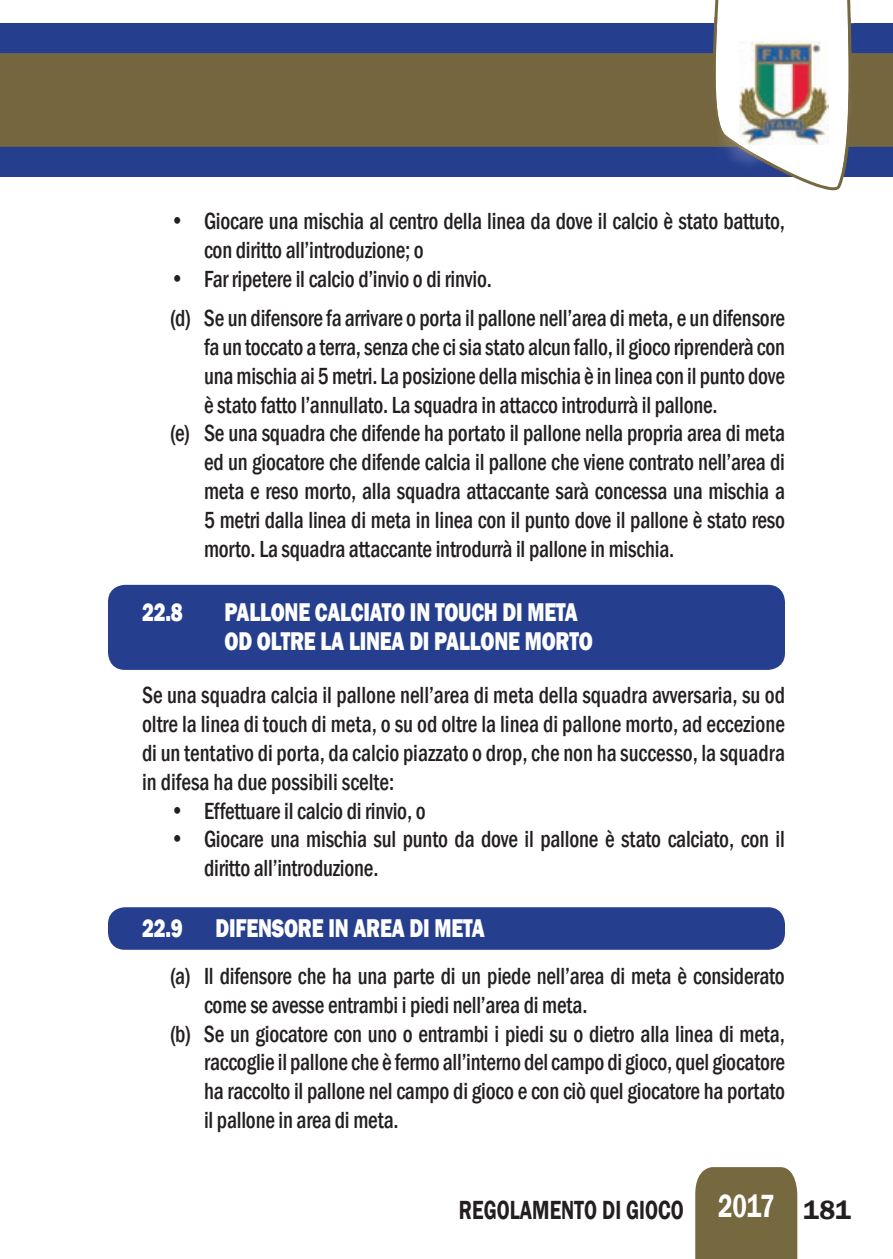
<style>
.page{position:relative;width:893px;height:1259px;background:#fff}
.page>*{position:absolute;margin:0;border:0;box-sizing:border-box;transform-origin:0 0}
.t1{font:600 27px "Franklin Gothic";color:#231f20;scale:.75 1}
.t2{font:800 26.4px/28.8px "Franklin Gothic";letter-spacing:-.01em;color:#fff;scale:.77 1}
.t3{font:500 condensed 24px/28.8px "Franklin Gothic";letter-spacing:-.01em;color:#231f20;scale:.9 1}
.s1{font-size:33px;color:#fff}
</style>
<div class="page">
<div style="left:0;top:23px;width:893px;height:153px;background:#253f8e"></div>
<div style="left:0;top:55px;width:893px;height:90px;background:#75663f"></div>
<hr style="left:0;top:53px;width:893px;height:3px;background:#76683f">
<hr style="left:0;top:144px;width:893px;height:3px;background:#76683f">
<div style="left:695px;top:1167px;width:102px;height:92px;background:#76683f"></div>
<svg style="left:707px;top:0;width:149px;height:191px"></svg>
<img style="left:714px;top:17px;width:137px;height:152px">
<img style="left:740px;top:41px;width:88px;height:103px">
<div style="left:108px;top:585px;width:677px;height:85px;background:#253f8e;border-radius:17px"></div>
<div style="left:108px;top:907px;width:677px;height:42px;background:#253f8e;border-radius:17px"></div>
<p class="t3" style="left:204px;top:207px;width:647px;text-indent:-34px">• Giocare una mischia al centro della linea da dove il calcio è stato battuto, con diritto all’introduzione; o</p>
<p class="t3" style="left:170px;top:259px;width:685px;line-height:39px">• Far ripetere il calcio d’invio o di rinvio.<br>(d) Se un difensore fa arrivare o porta il pallone nell’area di meta, e un difensore</p>
<p class="t3" style="left:204px;top:332px;width:647px">fa un toccato a terra, senza che ci sia stato alcun fallo, il gioco riprenderà con</p>
<p class="t3" style="left:204px;top:361px;width:647px">una mischia ai 5 metri. La posizione della mischia è in linea con il punto dove</p>
<p class="t3" style="left:204px;top:390px;width:572px">è stato fatto l’annullato. La squadra in attacco introdurrà il pallone.</p>
<p class="t3" style="left:170px;top:419px;width:685px">(e) Se una squadra che difende ha portato il pallone nella propria area di meta</p>
<p class="t3" style="left:204px;top:447px;width:647px">ed un giocatore che difende calcia il pallone che viene contrato nell’area di</p>
<p class="t3" style="left:204px;top:476px;width:647px">meta e reso morto, alla squadra attaccante sarà concessa una mischia a</p>
<p class="t3" style="left:204px;top:505px;width:647px">5 metri dalla linea di meta in linea con il punto dove il pallone è stato reso</p>
<p class="t3" style="left:204px;top:534px;width:524px">morto. La squadra attaccante introdurrà il pallone in mischia.</p>
<p class="t2" style="left:142px;top:598px;width:55px">22.8</p>
<p class="t2" style="left:224px;top:598px;width:480px">PALLONE CALCIATO IN TOUCH DI META<br>OD OLTRE LA LINEA DI PALLONE MORTO</p>
<p class="t3" style="left:142px;top:680px;width:716px;text-align:justify">Se una squadra calcia il pallone nell’area di meta della squadra avversaria, su od oltre la linea di touch di meta, o su od oltre la linea di pallone morto, ad eccezione di un tentativo di porta, da calcio piazzato o drop, che non ha successo, la squadra in difesa ha due possibili scelte:</p>
<p class="t3" style="left:170px;top:796px;width:286px">• Effettuare il calcio di rinvio, o</p>
<p class="t3" style="left:204px;top:824px;width:647px;text-indent:-34px">• Giocare una mischia sul punto da dove il pallone è stato calciato, con il diritto all’introduzione.</p>
<p class="t2" style="left:142px;top:913px;width:447px">22.9 DIFENSORE IN AREA DI META</p>
<p class="t3" style="left:170px;top:961px;width:685px">(a) Il difensore che ha una parte di un piede nell’area di meta è considerato</p>
<p class="t3" style="left:204px;top:990px;width:428px">come se avesse entrambi i piedi nell’area di meta.</p>
<p class="t3" style="left:170px;top:1019px;width:685px">(b) Se un giocatore con uno o entrambi i piedi su o dietro alla linea di meta,</p>
<p class="t3" style="left:204px;top:1048px;width:647px">raccoglie il pallone che è fermo all’interno del campo di gioco, quel giocatore</p>
<p class="t3" style="left:204px;top:1076px;width:647px">ha raccolto il pallone nel campo di gioco e con ciò quel giocatore ha portato</p>
<p class="t3" style="left:204px;top:1105px;width:218px">il pallone in area di meta.</p>
<p class="t1" style="left:459px;top:1193px;width:524px">REGOLAMENTO DI GIOCO <span class="s1">2017</span> 181</p>
</div>
